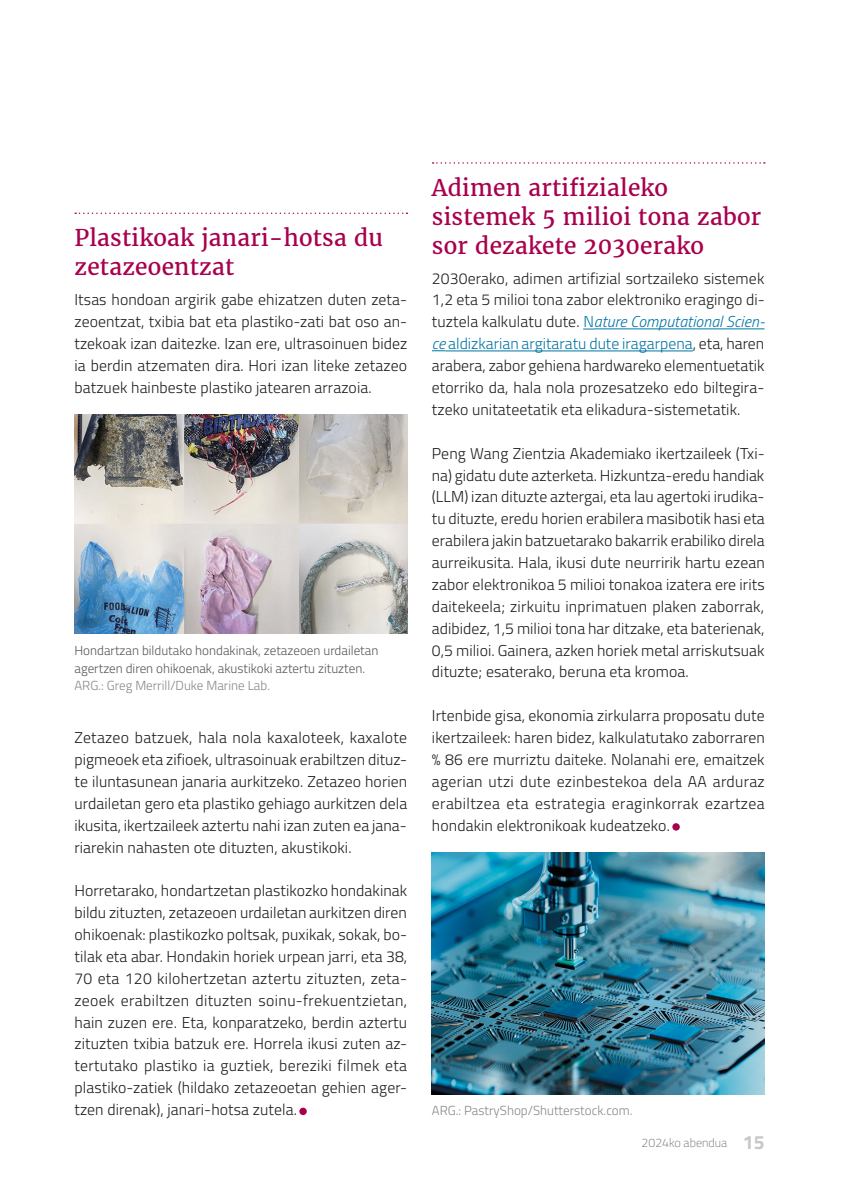
<style>
.page{position:relative;width:844px;height:1191px;background:#fff}
.page>*{position:absolute;margin:0;border:0;box-sizing:border-box;transform-origin:0 0}
.t1{font:22.75px/28.9px "Merriweather";letter-spacing:.01em;color:#a8004d}
.t2{font:300 15.75px/21.9px "Titillium";letter-spacing:.005em;color:#1d1d1b;text-align:justify}
.t3{font:300 13.12px/17.5px "Titillium";color:#575756}
.t4{font:300 13.12px "Titillium";color:#878787}
.t5{font:100 12.25px "Titillium";color:#575756}
.s1{color:#0074a6}
.s2{font-style:italic;color:#0074a6}
.s3{font-weight:700;font-size:19.25px;color:#c7c7c6}
</style>
<div class="page">
<svg style="left:299px;top:1107px;width:8px;height:8px"></svg>
<svg style="left:75px;top:212px;width:332px;height:2px"></svg>
<hr style="left:593px;top:328px;width:171px;height:1px;background:#0074a6">
<svg style="left:432px;top:350px;width:13px;height:1px"></svg>
<hr style="left:445px;top:351px;width:247px;height:1px;background:#0074a6">
<div style="left:672px;top:823px;width:7px;height:7px;background:#a8004d;border-radius:50%"></div>
<svg style="left:432px;top:162px;width:332px;height:2px"></svg>
<img style="left:74px;top:415px;width:333px;height:218px">
<img style="left:432px;top:852px;width:332px;height:242px">
<h1 class="t1" style="left:74px;top:224px;width:310px">Plastikoak janari-hotsa du zetazeoentzat</h1>
<p class="t2" style="left:74px;top:288px;width:334px">Itsas hondoan argirik gabe ehizatzen duten zeta&shy;zeoentzat, txibia bat eta plastiko-zati bat oso an&shy;tzekoak izan daitezke. Izan ere, ultrasoinuen bidez ia berdin atzematen dira. Hori izan liteke zetazeo batzuek hainbeste plastiko jatearen arrazoia.</p>
<p class="t3" style="left:74px;top:641px;width:305px">Hondartzan bildutako hondakinak, zetazeoen urdailetan agertzen diren ohikoenak, akustikoki aztertu zituzten.</p>
<p class="t4" style="left:74px;top:676px;width:197px">ARG.: Greg Merrill/Duke Marine Lab.</p>
<p class="t2" style="left:74px;top:726px;width:334px">Zetazeo batzuek, hala nola kaxaloteek, kaxalote pigmeoek eta zifioek, ultrasoinuak erabiltzen dituz&shy;te iluntasunean janaria aurkitzeko. Zetazeo horien urdailetan gero eta plastiko gehiago aurkitzen dela ikusita, ikertzaileek aztertu nahi izan zuten ea jana&shy;riarekin nahasten ote dituzten, akustikoki.</p>
<p class="t2" style="left:74px;top:879px;width:334px">Horretarako, hondartzetan plastikozko hondakinak bildu zituzten, zetazeoen urdailetan aurkitzen diren ohikoenak: plastikozko poltsak, puxikak, sokak, bo&shy;tilak eta abar. Hondakin horiek urpean jarri, eta 38, 70 eta 120 kilohertzetan aztertu zituzten, zeta&shy;zeoek erabiltzen dituzten soinu-frekuentzietan, hain zuzen ere. Eta, konparatzeko, berdin aztertu zituzten txibia batzuk ere. Horrela ikusi zuten az&shy;tertutako plastiko ia guztiek, bereziki filmek eta plastiko-zatiek (hildako zetazeoetan gehien ager&shy;tzen direnak), janari-hotsa zutela.</p>
<h1 class="t1" style="left:432px;top:173px;width:331px">Adimen artifizialeko sistemek 5 milioi tona zabor sor dezakete 2030erako</h1>
<p class="t2" style="left:432px;top:266px;width:334px">2030erako, adimen artifizial sortzaileko sistemek 1,2 eta 5 milioi tona zabor elektroniko eragingo di&shy;tuztela kalkulatu dute. <span class="s1">N</span><span class="s2">ature Computational Scien&shy;ce</span> <span class="s1">aldizkarian argitaratu dute iragarpena</span>, eta, haren arabera, zabor gehiena hardwareko elementuetatik etorriko da, hala nola prozesatzeko edo biltegira&shy;tzeko unitateetatik eta elikadura-sistemetatik.</p>
<p class="t2" style="left:432px;top:441px;width:334px">Peng Wang Zientzia Akademiako ikertzaileek (Txi&shy;na) gidatu dute azterketa. Hizkuntza-eredu handiak (LLM) izan dituzte aztergai, eta lau agertoki irudika&shy;tu dituzte, eredu horien erabilera masibotik hasi eta erabilera jakin batzuetarako bakarrik erabiliko direla aurreikusita. Hala, ikusi dute neurririk hartu ezean zabor elektronikoa 5 milioi tonakoa izatera ere irits daitekeela; zirkuitu inprimatuen plaken zaborrak, adibidez, 1,5 milioi tona har ditzake, eta baterienak, 0,5 milioi. Gainera, azken horiek metal arriskutsuak dituzte; esaterako, beruna eta kromoa.</p>
<p class="t2" style="left:432px;top:704px;width:334px">Irtenbide gisa, ekonomia zirkularra proposatu dute ikertzaileek: haren bidez, kalkulatutako zaborraren % 86 ere murriztu daiteke. Nolanahi ere, emaitzek agerian utzi dute ezinbestekoa dela AA arduraz erabiltzea eta estrategia eraginkorrak ezartzea hondakin elektronikoak kudeatzeko.</p>
<p class="t4" style="left:432px;top:1101px;width:202px">ARG.: PastryShop/Shutterstock.com.</p>
<p class="t5" style="left:641px;top:1133px;width:124px">2024ko abendua <span class="s3">15</span></p>
</div>
